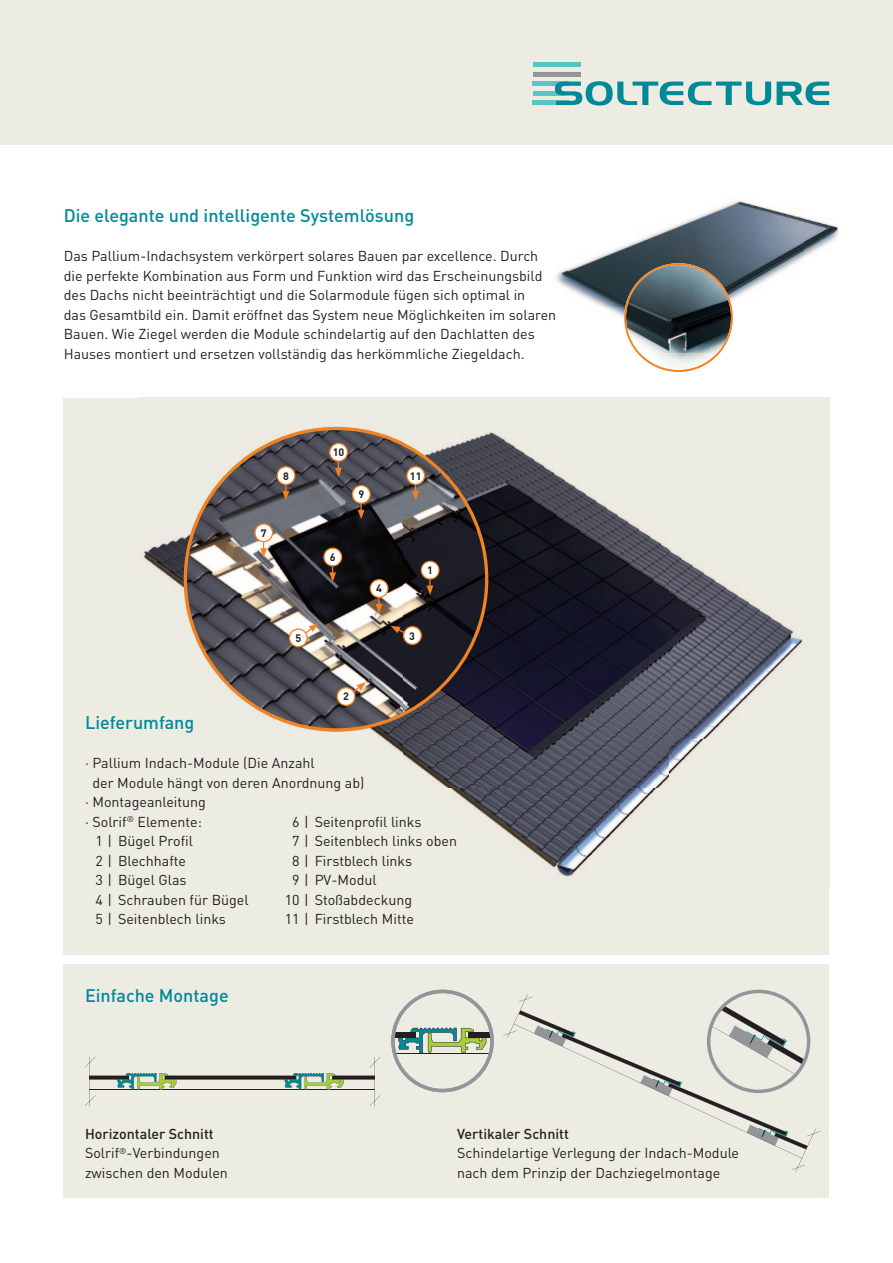
<style>
.page{position:relative;width:893px;height:1263px;background:#fff}
.page>*{position:absolute;margin:0;border:0;box-sizing:border-box;transform-origin:0 0}
.t1{font:500 18px "DIN";color:#008a97}
.t2{font:14.25px/19.5px "DIN";color:#231f20}
.t3{font:500 14.25px "DIN";color:#231f20}
.t4{font:700 10.65px "DIN";color:#231f20}
.s1{font-weight:500}
</style>
<div class="page">
<div style="left:64px;top:398px;width:765px;height:799px;background:#ecece3"></div>
<div style="left:0;top:955px;width:893px;height:8px;background:#fff"></div>
<svg style="left:503px;top:994px;width:318px;height:178px"></svg>
<svg style="left:85px;top:1057px;width:295px;height:49px"></svg>
<hr style="left:386px;top:1053px;width:113px;height:1px;background:#231f20">
<svg style="left:391px;top:990px;width:103px;height:102px"></svg>
<img style="left:556px;top:201px;width:248px;height:106px">
<img style="left:804px;top:218px;width:35px;height:39px">
<img style="left:603px;top:307px;width:21px;height:11px">
<svg style="left:624px;top:263px;width:109px;height:90px;background:#555f61"></svg>
<img style="left:829px;top:406px;width:1px;height:481px">
<img style="left:143px;top:426px;width:660px;height:451px">
<img style="left:637px;top:353px;width:83px;height:19px">
<svg style="left:184px;top:427px;width:304px;height:304px;background:#676262"></svg>
<svg style="left:329px;top:443px;width:19px;height:34px"></svg>
<svg style="left:406px;top:466px;width:19px;height:34px"></svg>
<svg style="left:352px;top:485px;width:19px;height:34px"></svg>
<svg style="left:277px;top:466px;width:18px;height:34px"></svg>
<svg style="left:254px;top:523px;width:19px;height:35px"></svg>
<svg style="left:323px;top:548px;width:19px;height:34px"></svg>
<svg style="left:370px;top:579px;width:19px;height:34px"></svg>
<svg style="left:421px;top:561px;width:19px;height:34px"></svg>
<svg style="left:391px;top:626px;width:31px;height:19px"></svg>
<svg style="left:337px;top:682px;width:29px;height:24px"></svg>
<svg style="left:289px;top:623px;width:29px;height:24px"></svg>
<div style="left:0;top:0;width:893px;height:145px;background:#ecece3"></div>
<hr style="left:533px;top:82px;width:36px;height:4px;background:#59c4c3">
<hr style="left:533px;top:91px;width:31px;height:4px;background:#59c4c3">
<hr style="left:533px;top:101px;width:36px;height:4px;background:#59c4c3">
<hr style="left:533px;top:72px;width:48px;height:4px;background:#939598">
<div style="left:533px;top:62px;width:48px;height:5px;background:#59c4c3"></div>
<svg style="left:777px;top:82px;width:52px;height:23px"></svg>
<svg style="left:555px;top:81px;width:216px;height:25px"></svg>
<p class="t1" style="left:64px;top:204px;width:352px">Die elegante und intelligente Systemlösung</p>
<p class="t2" style="left:64px;top:246px;width:494px">das Pallium-indachsystem verkörpert solares Bauen par excellence. durch die perfekte Kombination aus Form und Funktion wird das erscheinungsbild des dachs nicht beeinträchtigt und die solarmodule fügen sich optimal in<br>das Gesamtbild ein. damit eröffnet das system neue möglichkeiten im solaren Bauen. Wie Ziegel werden die module schindelartig auf den dachlatten des hauses montiert und ersetzen vollständig das herkömmliche Ziegeldach.</p>
<p class="t4" style="left:283px;top:469px;width:7px">8</p>
<p class="t4" style="left:261px;top:526px;width:7px">7</p>
<p class="t4" style="left:295px;top:631px;width:7px">5</p>
<p class="t4" style="left:333px;top:445px;width:13px">10</p>
<p class="t4" style="left:358px;top:487px;width:7px">9</p>
<p class="t4" style="left:330px;top:550px;width:7px">6</p>
<p class="t4" style="left:376px;top:582px;width:7px">4</p>
<p class="t4" style="left:343px;top:689px;width:7px">2</p>
<p class="t4" style="left:410px;top:469px;width:13px">11</p>
<p class="t4" style="left:427px;top:563px;width:7px">1</p>
<p class="t4" style="left:409px;top:629px;width:7px">3</p>
<p class="t1" style="left:85px;top:711px;width:111px">Lieferumfang</p>
<p class="t2" style="left:85px;top:753px;width:231px">· Pallium indach-module (die anzahl</p>
<p class="t2" style="left:92px;top:773px;width:273px">der module hängt von deren anordnung ab)</p>
<p class="t2" style="left:85px;top:792px;width:123px">· montageanleitung</p>
<p class="t2" style="left:85px;top:812px;width:118px">· solrif<sup>®</sup> elemente:</p>
<p class="t2" style="left:96px;top:831px;width:99px">1 | Bügel Profil</p>
<p class="t2" style="left:96px;top:851px;width:92px">2 | Blechhafte</p>
<p class="t2" style="left:96px;top:870px;width:93px">3 | Bügel Glas</p>
<p class="t2" style="left:96px;top:890px;width:155px">4 | schrauben für Bügel</p>
<p class="t2" style="left:96px;top:909px;width:132px">5 | seitenblech links</p>
<p class="t2" style="left:292px;top:812px;width:131px">6 | seitenprofil links</p>
<p class="t2" style="left:292px;top:831px;width:166px">7 | seitenblech links oben</p>
<p class="t2" style="left:292px;top:851px;width:122px">8 | Firstblech links</p>
<p class="t2" style="left:292px;top:870px;width:86px">9 | PV-modul</p>
<p class="t2" style="left:285px;top:890px;width:129px">10 | stoßabdeckung</p>
<p class="t2" style="left:285px;top:909px;width:131px">11 | Firstblech mitte</p>
<p class="t1" style="left:85px;top:984px;width:145px">Einfache Montage</p>
<p class="t2" style="left:85px;top:1124px;width:144px"><span class="s1">Horizontaler Schnitt </span>solrif<sup>®</sup>-Verbindungen zwischen den modulen</p>
<p class="t3" style="left:457px;top:1125px;width:113px">Vertikaler Schnitt</p>
<p class="t2" style="left:457px;top:1143px;width:284px">schindelartige Verlegung der indach-module nach dem Prinzip der dachziegelmontage</p>
</div>
